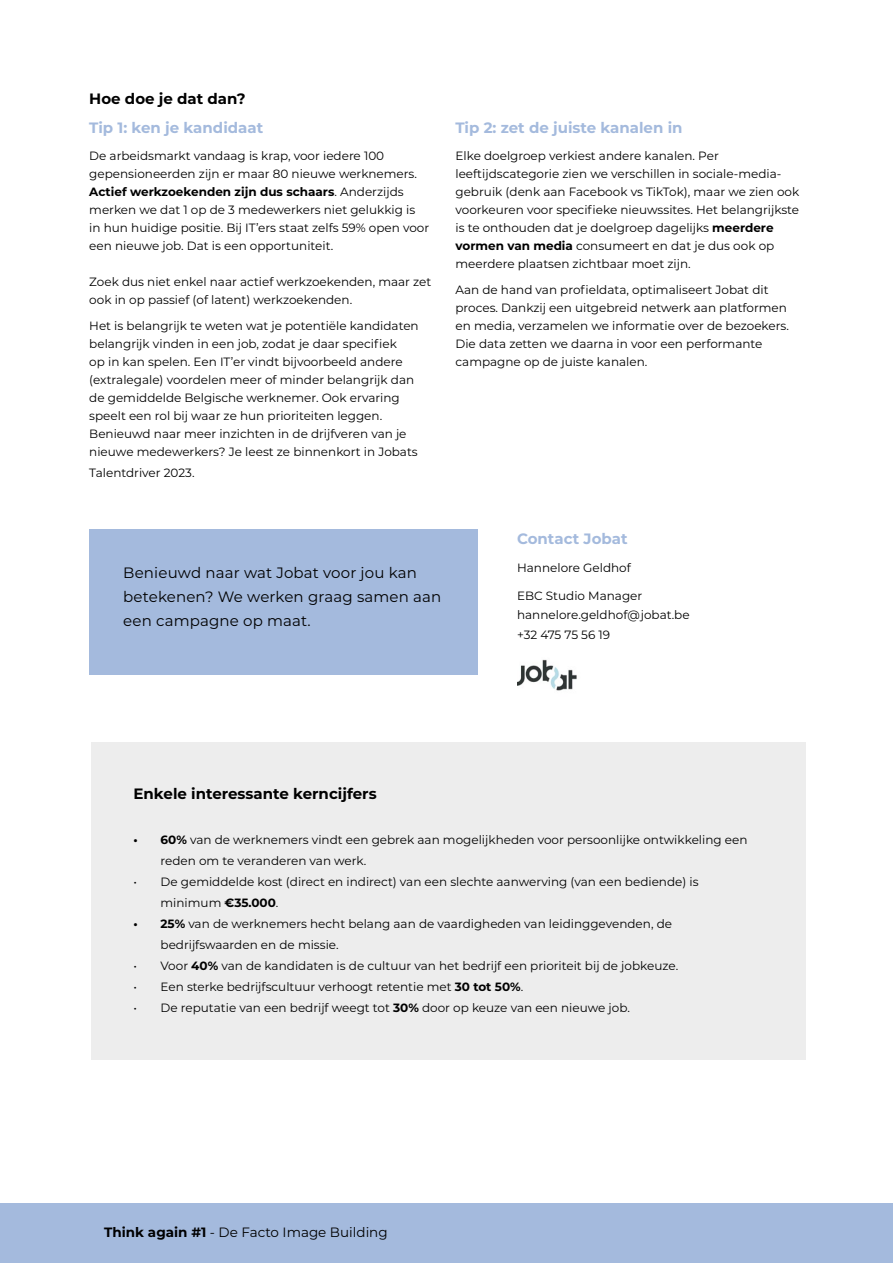
<style>
.page{position:relative;width:893px;height:1263px;background:#fff}
.page>*{position:absolute;margin:0;border:0;box-sizing:border-box;transform-origin:0 0}
.t1{font:15px/24px "Montserrat";letter-spacing:.01em;color:#000}
.t2{font:700 15px "Montserrat";color:#a4badd}
.t3{font:700 15px "Montserrat";color:#000}
.t4{font:13.5px "Montserrat";color:#000}
.t5{font:12px/18px "Montserrat";color:#000}
.s1{font-weight:700}
</style>
<div class="page">
<div style="left:89px;top:529px;width:388px;height:146px;background:#a4badd"></div>
<img style="left:517px;top:659px;width:60px;height:32px">
<div style="left:0;top:1203px;width:893px;height:60px;background:#a4badd"></div>
<div style="left:91px;top:742px;width:714px;height:318px;background:#ededed"></div>
<p class="t3" style="left:89px;top:88px;width:158px">Hoe doe je dat dan?</p>
<p class="t2" style="left:89px;top:117px;width:175px">Tip 1: ken je kandidaat</p>
<p class="t5" style="left:89px;top:146px;width:342px">De arbeidsmarkt vandaag is krap, voor iedere 100 gepensioneerden zijn er maar 80 nieuwe werknemers.<br><span class="s1">Actief werkzoekenden zijn dus schaars</span>. Anderzijds merken we dat 1 op de 3 medewerkers niet gelukkig is in hun huidige positie. Bij IT’ers staat zelfs 59% open voor een nieuwe job. Dat is een opportuniteit.</p>
<p class="t5" style="left:89px;top:272px;width:344px">Zoek dus niet enkel naar actief werkzoekenden, maar zet ook in op passief (of latent) werkzoekenden.</p>
<p class="t5" style="left:89px;top:317px;width:331px">Het is belangrijk te weten wat je potentiële kandidaten belangrijk vinden in een job, zodat je daar specifiek<br>op in kan spelen. Een IT’er vindt bijvoorbeeld andere (extralegale) voordelen meer of minder belangrijk dan de gemiddelde Belgische werknemer. Ook ervaring speelt een rol bij waar ze hun prioriteiten leggen.<br>Benieuwd naar meer inzichten in de drijfveren van je nieuwe medewerkers? Je leest ze binnenkort in Jobats</p>
<p class="t5" style="left:89px;top:464px;width:107px">Talentdriver 2023.</p>
<p class="t2" style="left:455px;top:117px;width:229px">Tip 2: zet de juiste kanalen in</p>
<p class="t5" style="left:455px;top:146px;width:345px">Elke doelgroep verkiest andere kanalen. Per leeftijdscategorie zien we verschillen in sociale-media&shy;gebruik (denk aan Facebook vs TikTok), maar we zien ook voorkeuren voor specifieke nieuwssites. Het belangrijkste is te onthouden dat je doelgroep dagelijks <span class="s1">meerdere vormen van media</span> consumeert en dat je dus ook op meerdere plaatsen zichtbaar moet zijn.</p>
<p class="t5" style="left:455px;top:281px;width:335px">Aan de hand van profieldata, optimaliseert Jobat dit proces. Dankzij een uitgebreid netwerk aan platformen en media, verzamelen we informatie over de bezoekers.<br>Die data zetten we daarna in voor een performante campagne op de juiste kanalen.</p>
<p class="t1" style="left:123px;top:560px;width:320px">Benieuwd naar wat Jobat voor jou kan betekenen? We werken graag samen aan een campagne op maat.</p>
<p class="t2" style="left:517px;top:527px;width:112px">Contact Jobat</p>
<p class="t5" style="left:517px;top:558px;width:115px">Hannelore Geldhof</p>
<p class="t5" style="left:517px;top:585px;width:174px;line-height:19.5px">EBC Studio Manager hannelore.geldhof@jobat.be +32 475 75 56 19</p>
<p class="t3" style="left:134px;top:783px;width:245px">Enkele interessante kerncijfers</p>
<p class="t5" style="left:161px;top:829px;width:588px;line-height:21px;text-indent:-27px"><span class="s1">• 60%</span> van de werknemers vindt een gebrek aan mogelijkheden voor persoonlijke ontwikkeling een reden om te veranderen van werk.</p>
<p class="t5" style="left:161px;top:871px;width:540px;line-height:21px;text-indent:-27px">• De gemiddelde kost (direct en indirect) van een slechte aanwerving (van een bediende) is minimum <span class="s1">€35.000</span>.</p>
<p class="t5" style="left:161px;top:913px;width:513px;line-height:21px;text-indent:-27px"><span class="s1">• 25%</span> van de werknemers hecht belang aan de vaardigheden van leidinggevenden, de bedrijfswaarden en de missie.</p>
<p class="t5" style="left:134px;top:956px;width:546px">• Voor <span class="s1">40%</span> van de kandidaten is de cultuur van het bedrijf een prioriteit bij de jobkeuze.</p>
<p class="t5" style="left:134px;top:977px;width:391px">• Een sterke bedrijfscultuur verhoogt retentie met <span class="s1">30 tot 50%</span>.</p>
<p class="t5" style="left:134px;top:998px;width:498px">• De reputatie van een bedrijf weegt tot <span class="s1">30%</span> door op keuze van een nieuwe job.</p>
<p class="t4" style="left:104px;top:1223px;width:285px"><span class="s1">Think again #1</span> - De Facto Image Building</p>
</div>
